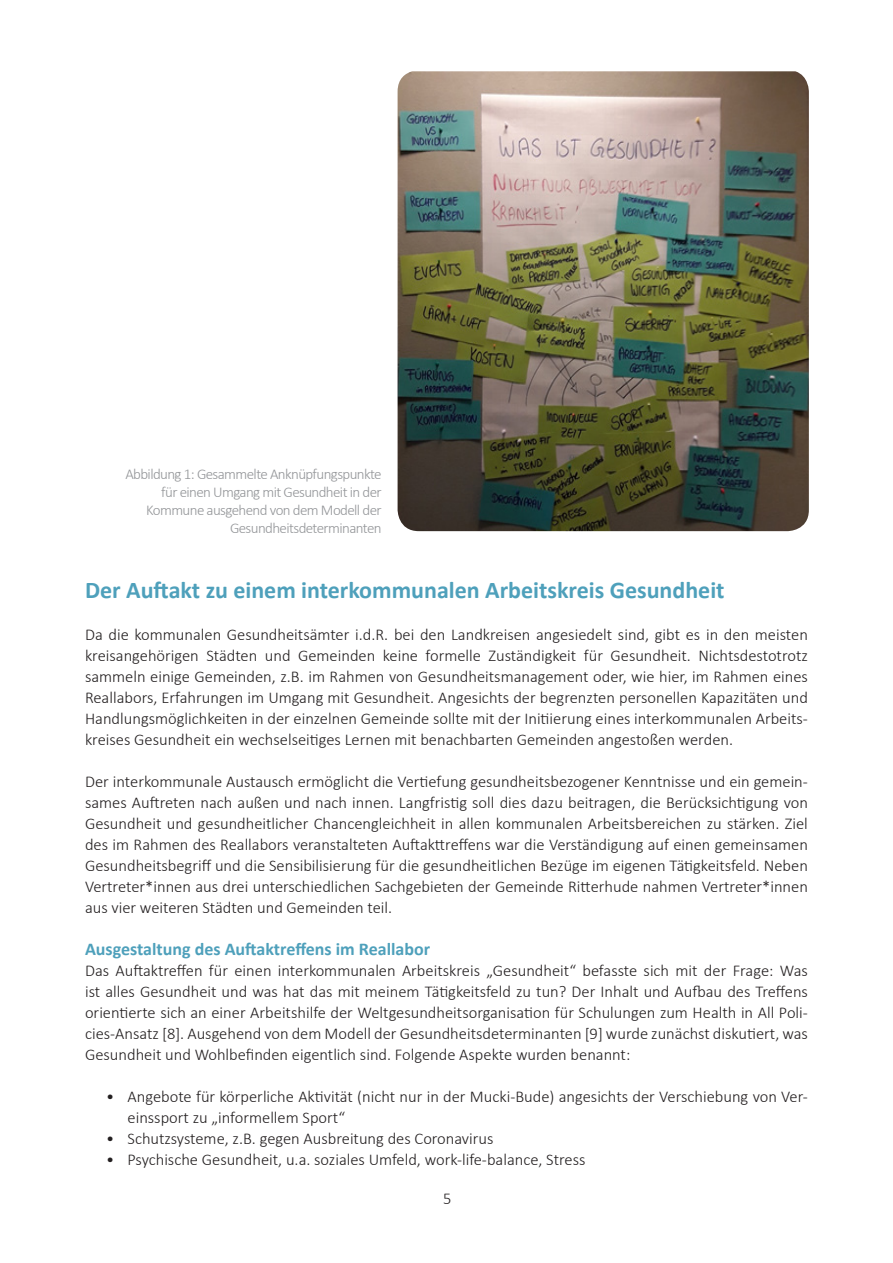
<style>
.page{position:relative;width:893px;height:1263px;background:#fff}
.page>*{position:absolute;margin:0;border:0;box-sizing:border-box;transform-origin:0 0}
.t1{font:700 24px "Calibri";color:#4ea0bb}
.t2{font:700 18px "Calibri";color:#4ea0bb}
.t3{font:300 16.5px/21px "Calibri";color:#231f20;text-align:justify}
.t4{font:300 15px/18px "Calibri";letter-spacing:-.04em;color:#939598;text-align:right}
</style>
<div class="page">
<img style="left:398px;top:71px;width:411px;height:460px">
<p class="t4" style="left:125px;top:465px;width:258px">Abbildung 1: Gesammelte Anknüpfungspunkte für einen Umgang mit Gesundheit in der Kommune ausgehend von dem Modell der Gesundheitsdeterminanten</p>
<h1 class="t1" style="left:85px;top:573px;width:641px">Der Auftakt zu einem interkommunalen Arbeitskreis Gesundheit</h1>
<p class="t3" style="left:85px;top:623px;width:724px">Da die kommunalen Gesundheitsämter i.d.R. bei den Landkreisen angesiedelt sind, gibt es in den meisten kreisangehörigen Städten und Gemeinden keine formelle Zuständigkeit für Gesundheit. Nichtsdestotrotz sammeln einige Gemeinden, z.B. im Rahmen von Gesundheitsmanagement oder, wie hier, im Rahmen eines Reallabors, Erfahrungen im Umgang mit Gesundheit. Angesichts der begrenzten personellen Kapazitäten und Handlungsmöglichkeiten in der einzelnen Gemeinde sollte mit der Initiierung eines interkommunalen Arbeits&shy;kreises Gesundheit ein wechselseitiges Lernen mit benachbarten Gemeinden angestoßen werden.</p>
<p class="t3" style="left:85px;top:770px;width:724px">Der interkommunale Austausch ermöglicht die Vertiefung gesundheitsbezogener Kenntnisse und ein gemein&shy;sames Auftreten nach außen und nach innen. Langfristig soll dies dazu beitragen, die Berücksichtigung von Gesundheit und gesundheitlicher Chancengleichheit in allen kommunalen Arbeitsbereichen zu stärken. Ziel des im Rahmen des Reallabors veranstalteten Auftakttreffens war die Verständigung auf einen gemeinsamen Gesundheitsbegriff und die Sensibilisierung für die gesundheitlichen Bezüge im eigenen Tätigkeitsfeld. Neben Vertreter*innen aus drei unterschiedlichen Sachgebieten der Gemeinde Ritterhude nahmen Vertreter*innen aus vier weiteren Städten und Gemeinden teil.</p>
<p class="t2" style="left:85px;top:936px;width:347px">Ausgestaltung des Auftaktreffens im Reallabor</p>
<p class="t3" style="left:85px;top:959px;width:724px">Das Auftaktreffen für einen interkommunalen Arbeitskreis „Gesundheit“ befasste sich mit der Frage: Was ist alles Gesundheit und was hat das mit meinem Tätigkeitsfeld zu tun? Der Inhalt und Aufbau des Treffens orientierte sich an einer Arbeitshilfe der Weltgesundheitsorganisation für Schulungen zum Health in All Poli&shy;cies-Ansatz [8]. Ausgehend von dem Modell der Gesundheitsdeterminanten [9] wurde zunächst diskutiert, was Gesundheit und Wohlbefinden eigentlich sind. Folgende Aspekte wurden benannt:</p>
<p class="t3" style="left:128px;top:1085px;width:682px;text-indent:-21px">• Angebote für körperliche Aktivität (nicht nur in der Mucki-Bude) angesichts der Verschiebung von Ver&shy;einssport zu „informellem Sport“</p>
<p class="t3" style="left:106px;top:1127px;width:389px">• Schutzsysteme, z.B. gegen Ausbreitung des Coronavirus</p>
<p class="t3" style="left:106px;top:1148px;width:481px">• Psychische Gesundheit, u.a. soziales Umfeld, work-life-balance, Stress</p>
<p class="t3" style="left:443px;top:1188px;width:10px">5</p>
</div>
